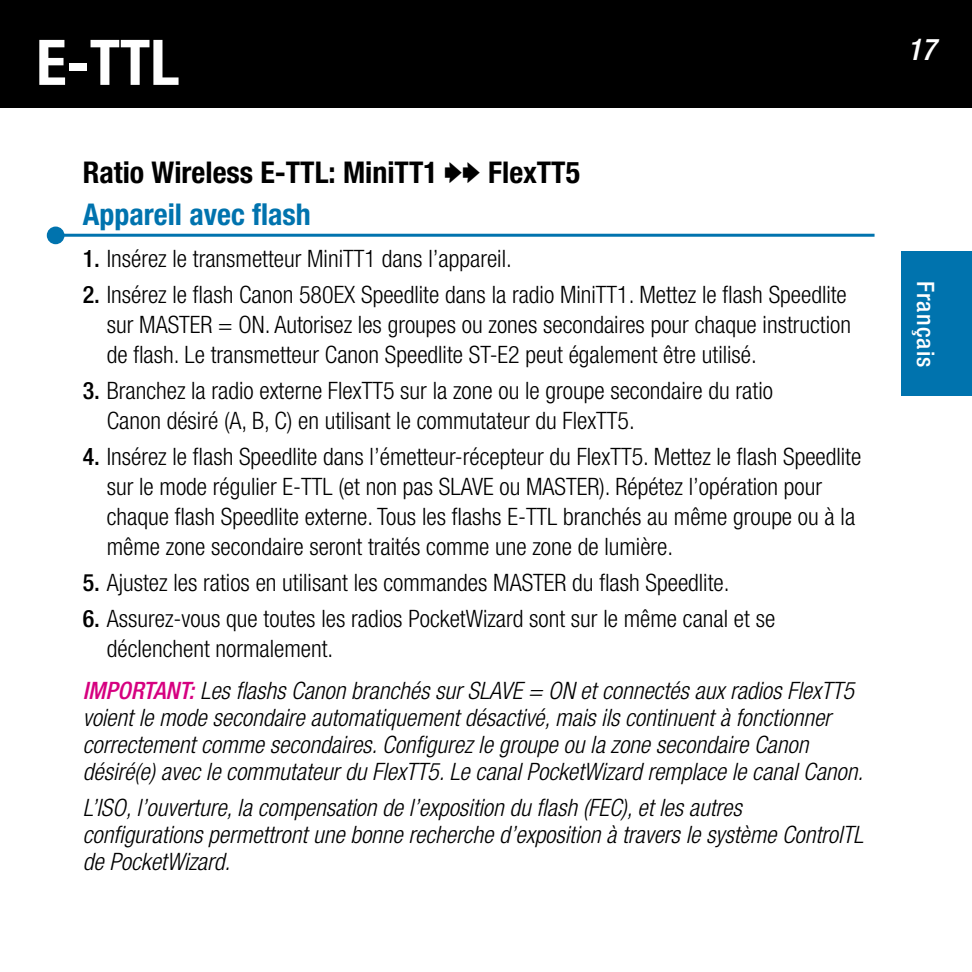
<style>
.page{position:relative;width:972px;height:972px;background:#fff}
.page>*{position:absolute;margin:0;border:0;box-sizing:border-box;transform-origin:0 0}
.t1{font:700 condensed 63px "Helvetica Neue";color:#fff}
.t2{font:700 condensed 30px/42px "Helvetica Neue";color:#000}
.t3{font:italic 500 condensed 30px "Helvetica Neue";color:#fff}
.t4{font:300 condensed 24px/30px "Helvetica Neue";color:#000}
.t5{font:italic 300 condensed 24px/27px "Helvetica Neue";color:#000}
.t6{font:500 condensed 24px "Helvetica Neue";letter-spacing:.05em;color:#fff}
.s1{font-family:"Altemus Pointers";font-weight:400;font-stretch:normal;font-size:21px}
.s2{color:#0073ae}
.s3{font-weight:500}
.s4{font-weight:500;color:#d60080}
</style>
<div class="page">
<div style="left:0;top:0;width:972px;height:107px;background:#000"></div>
<div style="left:47px;top:227px;width:17px;height:17px;background:#0073ae;border-radius:50%"></div>
<hr style="left:59px;top:234px;width:816px;height:3px;background:#0073ae">
<div style="left:902px;top:252px;width:70px;height:144px;background:#0073ae"></div>
<h1 class="t1" style="left:36px;top:24px;width:145px">E-TTL</h1>
<p class="t2" style="left:83px;top:151px;width:499px">Ratio Wireless E-TTL: MiniTT1 <span class="s1">OO</span> FlexTT5<br><span class="s2">Appareil avec flash</span></p>
<p class="t4" style="left:83px;top:243px;width:431px"><span class="s3">1.</span> Insérez le transmetteur MiniTT1 dans l’appareil.</p>
<p class="t4" style="left:107px;top:279px;width:746px;text-indent:-24px"><span class="s3">2.</span> Insérez le flash Canon 580EX Speedlite dans la radio MiniTT1. Mettez le flash Speedlite sur MASTER = ON. Autorisez les groupes ou zones secondaires pour chaque instruction de flash. Le transmetteur Canon Speedlite ST-E2 peut également être utilisé.</p>
<p class="t4" style="left:107px;top:375px;width:668px;text-indent:-24px"><span class="s3">3.</span> Branchez la radio externe FlexTT5 sur la zone ou le groupe secondaire du ratio<br>Canon désiré (A, B, C) en utilisant le commutateur du FlexTT5.</p>
<p class="t4" style="left:107px;top:441px;width:756px;text-indent:-24px"><span class="s3">4.</span> Insérez le flash Speedlite dans l’émetteur-récepteur du FlexTT5. Mettez le flash Speedlite sur le mode régulier E-TTL (et non pas SLAVE ou MASTER). Répétez l’opération pour chaque flash Speedlite externe. Tous les flashs E-TTL branchés au même groupe ou à la même zone secondaire seront traités comme une zone de lumière.</p>
<p class="t4" style="left:83px;top:567px;width:648px"><span class="s3">5.</span> Ajustez les ratios en utilisant les commandes MASTER du flash Speedlite.</p>
<p class="t4" style="left:107px;top:603px;width:670px;text-indent:-24px"><span class="s3">6.</span> Assurez-vous que toutes les radios PocketWizard sont sur le même canal et se déclenchent normalement.</p>
<p class="t5" style="left:83px;top:677px;width:782px"><span class="s4">IMPORTANT:</span> Les flashs Canon branchés sur SLAVE = ON et connectés aux radios FlexTT5 voient le mode secondaire automatiquement désactivé, mais ils continuent à fonctionner correctement comme secondaires. Configurez le groupe ou la zone secondaire Canon désiré(e) avec le commutateur du FlexTT5. Le canal PocketWizard remplace le canal Canon.</p>
<p class="t5" style="left:83px;top:794px;width:782px">L’ISO, l’ouverture, la compensation de l’exposition du flash (FEC), et les autres configurations permettront une bonne recherche d’exposition à travers le système ControlTL de PocketWizard.</p>
<p class="t3" style="left:907px;top:31px;width:30px">17</p>
<p class="t6" style="left:940px;top:281px;width:88px;rotate:90deg">Français</p>
</div>
